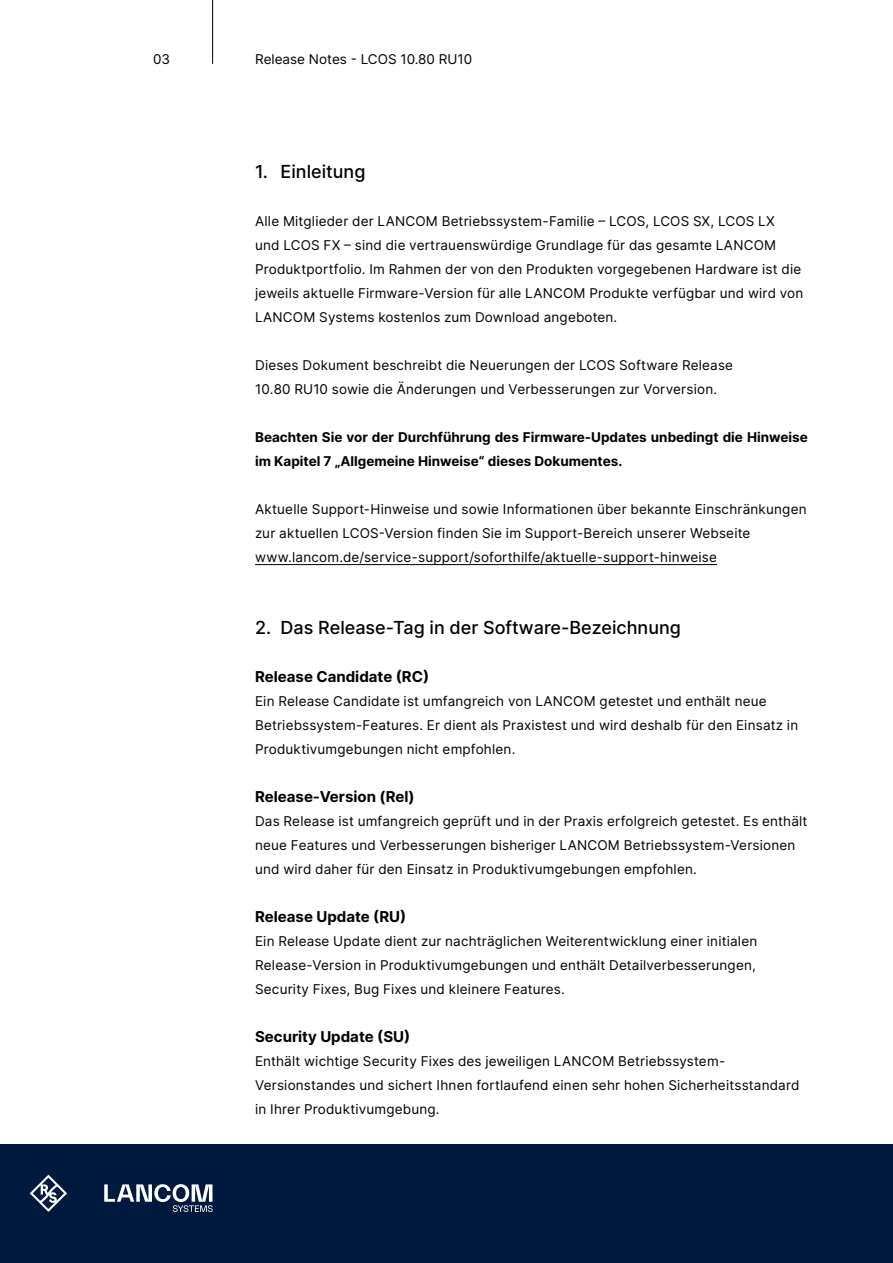
<style>
.page{position:relative;width:893px;height:1263px;background:#fff}
.page>*{position:absolute;margin:0;border:0;box-sizing:border-box;transform-origin:0 0}
.t1{font:500 18px "Inter";color:#000}
.t2{font:700 15px "Inter";color:#000}
.t3{font:13.5px/24px "Inter";letter-spacing:.015em;color:#000}
.t4{font:700 13.5px/24px "Inter";color:#000}
</style>
<div class="page">
<hr style="left:255px;top:564px;width:462px;height:1px;background:#000">
<div style="left:0;top:1144px;width:893px;height:119px;background:#001a3e"></div>
<hr style="left:212px;top:0;width:1px;height:64px;background:#000">
<svg style="left:30px;top:1175px;width:37px;height:37px"></svg>
<svg style="left:104px;top:1184px;width:109px;height:28px"></svg>
<p class="t3" style="left:153px;top:47px;width:19px">03</p>
<p class="t3" style="left:255px;top:47px;width:218px">Release Notes - LCOS 10.80 RU10</p>
<h1 class="t1" style="left:255px;top:159px;width:112px">1. Einleitung</h1>
<p class="t3" style="left:255px;top:209px;width:550px">Alle Mitglieder der LANCOM Betriebssystem-Familie – LCOS, LCOS SX, LCOS LX<br>und LCOS FX – sind die vertrauenswürdige Grundlage für das gesamte LANCOM Produktportfolio. Im Rahmen der von den Produkten vorgegebenen Hardware ist die jeweils aktuelle Firmware-Version für alle LANCOM Produkte verfügbar und wird von LANCOM Systems kostenlos zum Download angeboten.</p>
<p class="t3" style="left:255px;top:353px;width:479px">Dieses Dokument beschreibt die Neuerungen der LCOS Software Release<br>10.80 RU10 sowie die Änderungen und -Verbesserungen zur Vorversion.</p>
<p class="t4" style="left:255px;top:425px;width:554px">Beachten Sie vor der Durchführung des Firmware-Updates unbedingt die Hinweise im Kapitel 7 „Allgemeine Hinweise“ dieses Dokumentes.</p>
<p class="t3" style="left:255px;top:497px;width:553px">Aktuelle Support-Hinweise und sowie Informationen über bekannte Einschränkungen zur aktuellen LCOS-Version finden Sie im Support-Bereich unserer Webseite www.lancom.de/service-support/soforthilfe/aktuelle-support-hinweise</p>
<h1 class="t1" style="left:255px;top:615px;width:427px">2. Das Release-Tag in der Software-Bezeichnung</h1>
<p class="t2" style="left:255px;top:666px;width:176px">Release Candidate (RC)</p>
<p class="t3" style="left:255px;top:689px;width:545px">Ein Release Candidate ist umfangreich von LANCOM getestet und enthält neue<br>Betriebssystem-Features. Er dient als Praxistest und wird deshalb für den Einsatz in<br>Produktivumgebungen nicht empfohlen.</p>
<p class="t2" style="left:255px;top:786px;width:161px">Release-Version (Rel)</p>
<p class="t3" style="left:255px;top:809px;width:554px">Das Release ist umfangreich geprüft und in der Praxis erfolgreich getestet. Es enthält neue Features und Verbesserungen bisheriger LANCOM Betriebssystem-Versionen und wird daher für den Einsatz in Produktivumgebungen empfohlen.</p>
<p class="t2" style="left:255px;top:906px;width:153px">Release Update (RU)</p>
<p class="t3" style="left:255px;top:929px;width:504px;text-align:justify">Ein Release Update dient zur nachträglichen Weiterentwicklung einer initialen Release-Version in Produktivumgebungen und enthält Detailverbesserungen, Security Fixes, Bug Fixes und kleinere Features.</p>
<p class="t2" style="left:255px;top:1026px;width:157px">Security Update (SU)</p>
<p class="t3" style="left:255px;top:1049px;width:546px">Enthält wichtige Security Fixes des jeweiligen LANCOM Betriebssystem-<br>Versionstandes und sichert Ihnen fortlaufend einen sehr hohen Sicherheitsstandard in Ihrer Produktivumgebung.</p>
</div>
